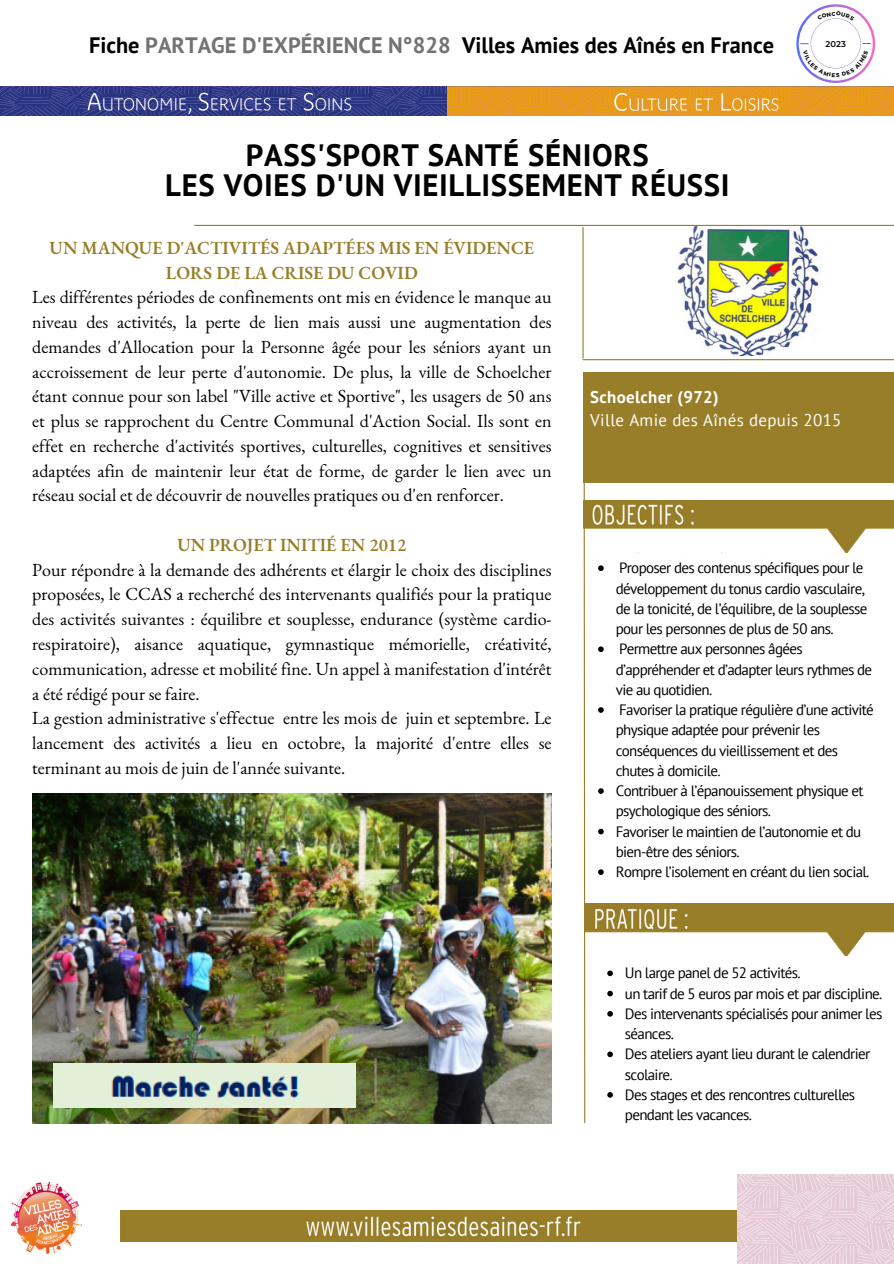
<style>
.page{position:relative;width:894px;height:1264px;background:#fff}
.page>*{position:absolute;margin:0;border:0;box-sizing:border-box;transform-origin:0 0}
.t1{font:700 30.75px/30.3px "PT Sans";letter-spacing:.02em;color:#000;text-align:center}
.t2{font:700 22.35px "PT Sans";color:#000}
.t3{font:18px/24.8px "EB Garamond";color:#000;text-align:justify}
.t4{font:600 18px/24.8px "EB Garamond";color:#987e28;text-align:center}
.t5{font:16.95px/23.4px "PT Sans";letter-spacing:.02em;color:#fff}
.t6{font:15px/20.2px "PT Sans";letter-spacing:-.045em;color:#000}
.t7{font:600 8.4px "Montserrat";color:#000}
.s1{color:#737373}
.s2{font-weight:700}
</style>
<div class="page">
<svg style="left:583px;top:483px;width:2px;height:640px"></svg>
<img style="left:120px;top:1210px;width:617px;height:31px">
<img style="left:737px;top:1174px;width:156px;height:89px">
<img style="left:584px;top:903px;width:309px;height:52px">
<img style="left:583px;top:500px;width:310px;height:52px">
<div style="left:583px;top:372px;width:310px;height:111px;background:#987e28"></div>
<hr style="left:195px;top:225px;width:698px;height:1px;background:#987e28">
<hr style="left:582px;top:227px;width:1px;height:131px;background:#987e28">
<hr style="left:583px;top:359px;width:310px;height:1px;background:#987e28">
<img style="left:12px;top:1182px;width:69px;height:71px">
<img style="left:32px;top:794px;width:519px;height:329px">
<img style="left:677px;top:226px;width:144px;height:130px">
<img style="left:1px;top:86px;width:892px;height:30px">
<img style="left:54px;top:1063px;width:301px;height:44px">
<svg style="left:598px;top:565px;width:5px;height:6px"></svg>
<svg style="left:598px;top:646px;width:5px;height:6px"></svg>
<svg style="left:598px;top:707px;width:5px;height:5px"></svg>
<svg style="left:598px;top:788px;width:5px;height:5px"></svg>
<svg style="left:598px;top:828px;width:5px;height:6px"></svg>
<svg style="left:598px;top:869px;width:5px;height:5px"></svg>
<svg style="left:607px;top:970px;width:5px;height:6px"></svg>
<svg style="left:607px;top:990px;width:5px;height:6px"></svg>
<svg style="left:607px;top:1011px;width:5px;height:5px"></svg>
<svg style="left:607px;top:1051px;width:5px;height:6px"></svg>
<svg style="left:607px;top:1092px;width:5px;height:5px"></svg>
<svg style="left:796px;top:4px;width:78px;height:79px"></svg>
<p class="t2" style="left:89px;top:31px;width:686px">Fiche <span class="s1">PARTAGE D'EXPÉRIENCE N°828</span> Villes Amies des Aînés en France</p>
<p class="t1" style="left:165px;top:139px;width:565px">PASS'SPORT SANTÉ SÉNIORS<br>LES VOIES D'UN VIEILLISSEMENT RÉUSSI</p>
<p class="t7" style="left:825px;top:39px;width:22px">2023</p>
<p class="t4" style="left:50px;top:235px;width:486px">UN MANQUE D'ACTIVITÉS ADAPTÉES MIS EN ÉVIDENCE<br>LORS DE LA CRISE DU COVID</p>
<p class="t3" style="left:32px;top:284px;width:520px">Les différentes périodes de confinements ont mis en évidence le manque au niveau des activités, la perte de lien mais aussi une augmentation des demandes d'Allocation pour la Personne âgée pour les séniors ayant un accroissement de leur perte d'autonomie. De plus, la ville de Schoelcher étant connue pour son label "Ville active et Sportive", les usagers de 50 ans et plus se rapprochent du Centre Communal d'Action Social. Ils sont en effet en recherche d'activités sportives, culturelles, cognitives et sensitives adaptées afin de maintenir leur état de forme, de garder le lien avec un réseau social et de découvrir de nouvelles pratiques ou d'en renforcer.</p>
<p class="t4" style="left:177px;top:532px;width:230px">UN PROJET INITIÉ EN 2012</p>
<p class="t3" style="left:32px;top:557px;width:520px;text-align:left">Pour répondre à la demande des adhérents et élargir le choix des disciplines proposées, le CCAS a recherché des intervenants qualifiés pour la pratique des activités suivantes : équilibre et souplesse, endurance (système cardio&shy;respiratoire), aisance aquatique, gymnastique mémorielle, créativité, communication, adresse et mobilité fine. Un appel à manifestation d'intérêt a été rédigé pour se faire.<br>La gestion administrative s'effectue entre les mois de juin et septembre. Le lancement des activités a lieu en octobre, la majorité d'entre elles se terminant au mois de juin de l'année suivante.</p>
<p class="t5" style="left:590px;top:385px;width:253px"><span class="s2">Schoelcher (972)<br></span>Ville Amie des Aînés depuis 2015</p>
<p class="t6" style="left:615px;top:557px;width:253px">Proposer des contenus spécifiques pour le développement du tonus cardio vasculaire, de la tonicité, de l’équilibre, de la souplesse pour les personnes de plus de 50 ans.</p>
<p class="t6" style="left:615px;top:638px;width:258px">Permettre aux personnes âgées d’appréhender et d’adapter leurs rythmes de vie au quotidien.</p>
<p class="t6" style="left:615px;top:699px;width:259px">Favoriser la pratique régulière d’une activité physique adaptée pour prévenir les conséquences du vieillissement et des chutes à domicile.</p>
<p class="t6" style="left:615px;top:780px;width:249px">Contribuer à l’épanouissement physique et psychologique des séniors.</p>
<p class="t6" style="left:615px;top:821px;width:247px">Favoriser le maintien de l’autonomie et du bien-être des séniors.</p>
<p class="t6" style="left:615px;top:861px;width:255px">Rompre l’isolement en créant du lien social.</p>
<p class="t6" style="left:624px;top:962px;width:177px">Un large panel de 52 activités.</p>
<p class="t6" style="left:624px;top:982px;width:259px">un tarif de 5 euros par mois et par discipline.</p>
<p class="t6" style="left:624px;top:1003px;width:259px">Des intervenants spécialisés pour animer les séances.</p>
<p class="t6" style="left:624px;top:1043px;width:247px">Des ateliers ayant lieu durant le calendrier scolaire.</p>
<p class="t6" style="left:624px;top:1084px;width:231px">Des stages et des rencontres culturelles pendant les vacances.</p>
</div>
